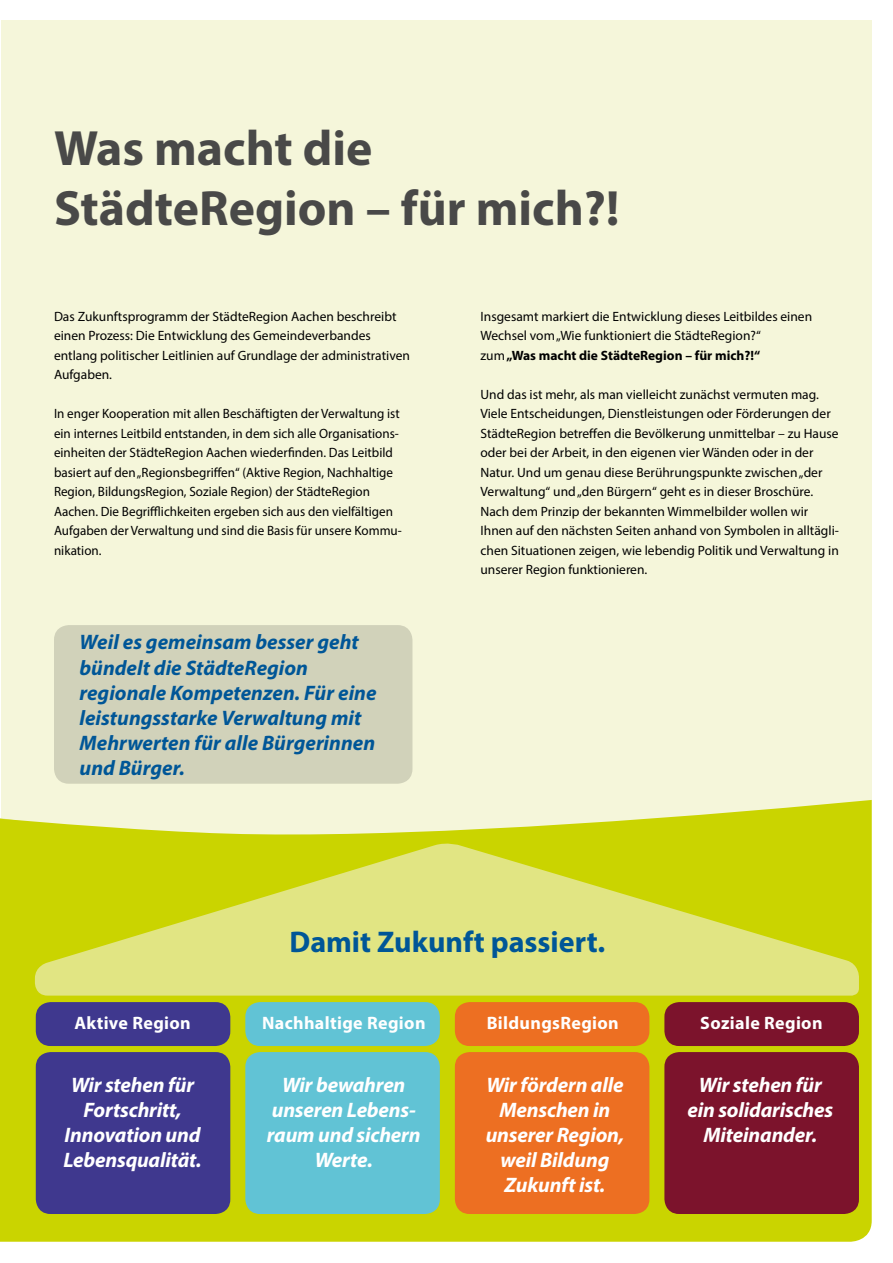
<style>
.page{position:relative;width:893px;height:1263px;background:#fff}
.page>*{position:absolute;margin:0;border:0;box-sizing:border-box;transform-origin:0 0}
.t1{font:700 49.8px/59.7px "Myriad Pro";color:#494948}
.t2{font:700 30px "Myriad Pro";color:#005697}
.t3{font:italic 700 21px/25.2px "Myriad Pro";letter-spacing:-.01em;color:#fff;text-align:center}
.t4{font:italic 700 21px/25.2px "Myriad Pro";color:#005697}
.t5{font:700 18px "Myriad Pro";letter-spacing:.02em;color:#fff}
.t6{font:13.5px/19.5px "Myriad Pro";color:#000}
.s1{font-weight:700}
</style>
<div class="page">
<div style="left:1px;top:20px;width:871px;height:903px;background:#f5f6da"></div>
<svg style="left:0;top:749px;width:872px;height:493px;fill:#cad400"></svg>
<div style="left:36px;top:1052px;width:194px;height:162px;background:#3f388e;border-radius:15px"></div>
<div style="left:245px;top:1052px;width:195px;height:162px;background:#61c3d5;border-radius:15px"></div>
<div style="left:455px;top:1052px;width:194px;height:162px;background:#ed6f22;border-radius:15px"></div>
<div style="left:664px;top:1052px;width:195px;height:162px;background:#7c132c;border-radius:15px"></div>
<div style="left:36px;top:1002px;width:194px;height:44px;background:#3f388e;border-radius:15px"></div>
<div style="left:245px;top:1002px;width:195px;height:44px;background:#61c3d5;border-radius:15px"></div>
<div style="left:455px;top:1002px;width:194px;height:44px;background:#ed6f22;border-radius:15px"></div>
<div style="left:664px;top:1002px;width:195px;height:44px;background:#7c132c;border-radius:15px"></div>
<svg style="left:35px;top:841px;width:824px;height:154px;background:#d7de4d"></svg>
<div style="left:54px;top:625px;width:358px;height:159px;background:#d1d2ba;border-radius:15px"></div>
<h1 class="t1" style="left:54px;top:117px;width:567px">Was macht die<br>StädteRegion – für mich?!</h1>
<p class="t6" style="left:54px;top:306px;width:357px">Das Zukunftsprogramm der StädteRegion Aachen beschreibt einen Prozess: Die Entwicklung des Gemeindeverbandes entlang politischer Leitlinien auf Grundlage der administrativen Aufgaben.</p>
<p class="t6" style="left:54px;top:404px;width:349px">In enger Kooperation mit allen Beschäftigten der Verwaltung ist ein internes Leitbild entstanden, in dem sich alle Organisations&shy;einheiten der StädteRegion Aachen wiederfinden. Das Leitbild basiert auf den „Regionsbegriffen“ (Aktive Region, Nachhaltige Region, BildungsRegion, Soziale Region) der StädteRegion Aachen. Die Begrifflichkeiten ergeben sich aus den vielfältigen Aufgaben der Verwaltung und sind die Basis für unsere Kommu&shy;nikation.</p>
<h3 class="t4" style="left:80px;top:629px;width:299px">Weil es gemeinsam besser geht bündelt die StädteRegion regionale Kompetenzen. Für eine leistungsstarke Verwaltung mit<br>Mehrwerten für alle Bürgerinnen und Bürger.</h3>
<p class="t6" style="left:480px;top:306px;width:333px">Insgesamt markiert die Entwicklung dieses Leitbildes einen<br>Wechsel vom „Wie funktioniert die StädteRegion?“<br>zum <span class="s1">„Was macht die StädteRegion – für mich?!“</span></p>
<p class="t6" style="left:480px;top:384px;width:360px">Und das ist mehr, als man vielleicht zunächst vermuten mag.<br>Viele Entscheidungen, Dienstleistungen oder Förderungen der StädteRegion betreffen die Bevölkerung unmittelbar – zu Hause oder bei der Arbeit, in den eigenen vier Wänden oder in der Natur. Und um genau diese Berührungspunkte zwischen „der Verwaltung“ und „den Bürgern“ geht es in dieser Broschüre.<br>Nach dem Prinzip der bekannten Wimmelbilder wollen wir Ihnen auf den nächsten Seiten anhand von Symbolen in alltägli&shy;chen Situationen zeigen, wie lebendig Politik und Verwaltung in unserer Region funktionieren.</p>
<h2 class="t2" style="left:289px;top:922px;width:317px">Damit Zukunft passiert.</h2>
<h3 class="t5" style="left:75px;top:1011px;width:118px">Aktive Region</h3>
<h3 class="t5" style="left:262px;top:1011px;width:165px">Nachhaltige Region</h3>
<h3 class="t5" style="left:487px;top:1011px;width:134px">BildungsRegion</h3>
<h3 class="t5" style="left:700px;top:1011px;width:124px">Soziale Region</h3>
<h3 class="t3" style="left:64px;top:1071px;width:140px">Wir stehen für<br>Fortschritt,<br>Innovation und<br>Lebensqualität.</h3>
<h3 class="t3" style="left:267px;top:1071px;width:155px">Wir bewahren unseren Lebens&shy;raum und sichern<br>Werte.</h3>
<h3 class="t3" style="left:486px;top:1071px;width:140px">Wir fördern alle<br>Menschen in unserer Region, weil Bildung<br>Zukunft ist.</h3>
<h3 class="t3" style="left:687px;top:1071px;width:147px">Wir stehen für ein solidarisches<br>Miteinander.</h3>
</div>
